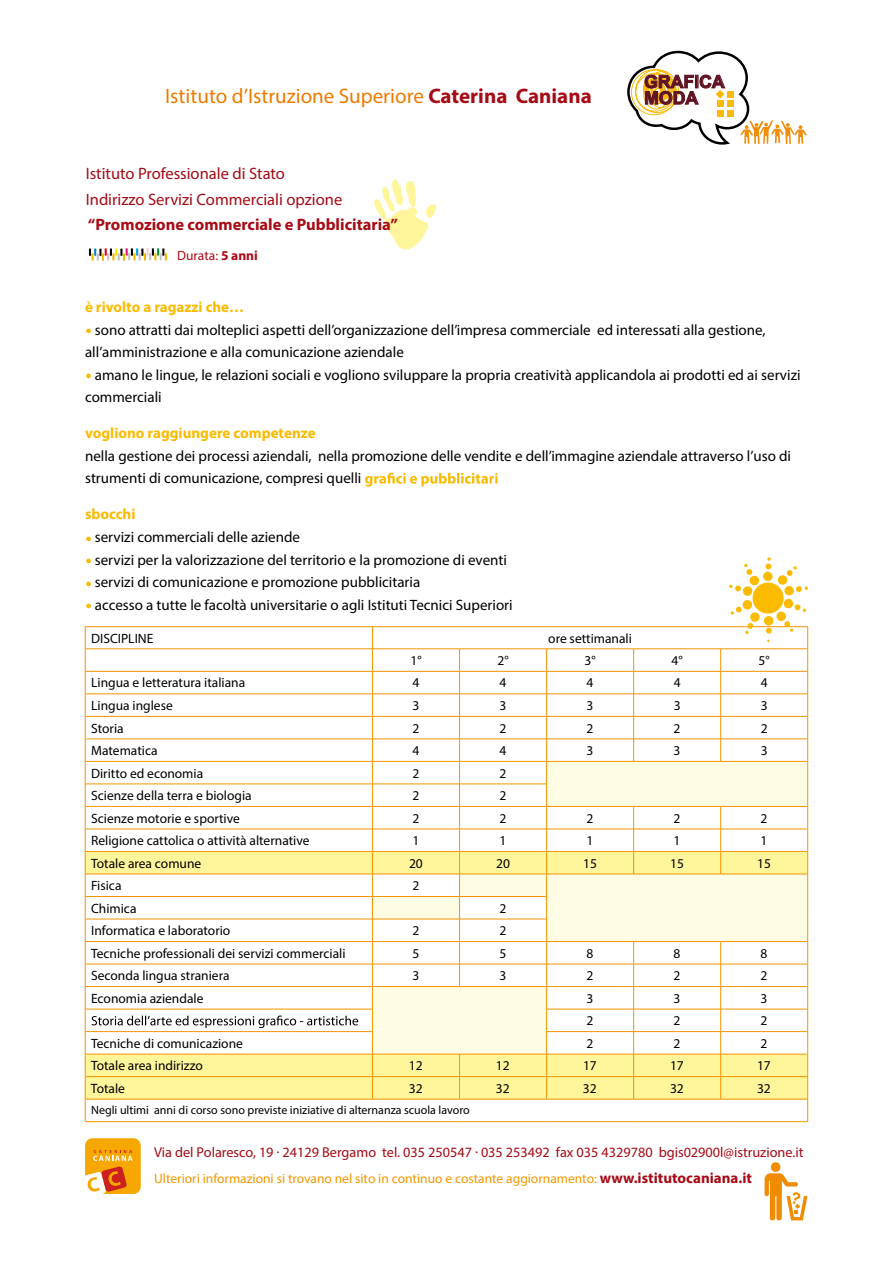
<style>
.page{position:relative;width:893px;height:1263px;background:#fff}
.page>*{position:absolute;margin:0;border:0;box-sizing:border-box;transform-origin:0 0}
.t1{font:21px "Myriad Pro";color:#ee7b00}
.t2{font:700 17.7px/16.4px "Arial";color:#601223}
.t3{font:16.5px/25.5px "Myriad Pro";color:#a60b16}
.t4{font:700 16.5px "Myriad Pro";color:#a60b16}
.t5{font:15px/22.5px "Myriad Pro";color:#000}
.t6{font:700 15px "Myriad Pro";color:#fabb00}
.t7{font:14.25px "Myriad Pro";color:#a60b16}
.t8{font:13.5px "Myriad Pro";color:#000}
.t9{font:13.5px "Myriad Pro";color:#f39800}
.t10{font:13.5px "Myriad Pro";color:#af0917}
.t11{font:12px "Myriad Pro";color:#000}
.s1{font-weight:700;color:#a60b16}
.s2{font-weight:700}
.s3{font-weight:700;color:#fabb00}
.s4{font-weight:700;font-size:25.5px;color:#fabb00}
.s5{font-weight:700;font-size:15px;color:#a60b16}
</style>
<div class="page">
<svg style="left:374px;top:179px;width:62px;height:70px"></svg>
<svg style="left:89px;top:248px;width:78px;height:13px"></svg>
<div style="left:771px;top:1162px;width:9px;height:10px;background:#f18c00;border-radius:50%"></div>
<svg style="left:765px;top:1173px;width:42px;height:47px"></svg>
<svg style="left:85px;top:1138px;width:56px;height:56px;background:#f2a22a"></svg>
<svg style="left:627px;top:51px;width:180px;height:94px"></svg>
<hr style="left:85px;top:1121px;width:288px;height:1px;background:#f39400">
<hr style="left:373px;top:1121px;width:87px;height:1px;background:#f39400">
<hr style="left:460px;top:1121px;width:87px;height:1px;background:#f39400">
<hr style="left:547px;top:1121px;width:87px;height:1px;background:#f39400">
<hr style="left:634px;top:1121px;width:87px;height:1px;background:#f39400">
<hr style="left:721px;top:1121px;width:87px;height:1px;background:#f39400">
<svg style="left:365px;top:473px;width:133px;height:14px"></svg>
<svg style="left:85px;top:557px;width:723px;height:564px"></svg>
<h1 class="t1" style="left:165px;top:83px;width:428px">Istituto d’Istruzione Superiore <span class="s1">Caterina Caniana</span></h1>
<p class="t3" style="left:86px;top:161px;width:258px">Istituto Professionale di Stato<br>Indirizzo Servizi Commerciali opzione</p>
<p class="t4" style="left:88px;top:214px;width:312px">“Promozione commerciale e Pubblicitaria”</p>
<p class="t10" style="left:177px;top:247px;width:82px">Durata: <span class="s2">5 anni</span></p>
<p class="t2" style="left:644px;top:74px;width:82px">GRAFICA<br>MODA</p>
<p class="t5" style="left:85px;top:296px;width:717px"><span class="s3">è rivolto a ragazzi che…<br></span><span class="s4">.</span> sono attratti dai molteplici aspetti dell’organizzazione dell’impresa commerciale ed interessati alla gestione, all’amministrazione e alla comunicazione aziendale<br><span class="s4">.</span> amano le lingue, le relazioni sociali e vogliono sviluppare la propria creatività applicandola ai prodotti ed ai servizi commerciali</p>
<p class="t6" style="left:85px;top:424px;width:232px">vogliono raggiungere competenze</p>
<p class="t5" style="left:85px;top:444px;width:708px">nella gestione dei processi aziendali, nella promozione delle vendite e dell’immagine aziendale attraverso l’uso di strumenti di comunicazione, compresi quelli</p>
<p class="t5" style="left:85px;top:503px;width:429px"><span class="s3">sbocchi<br></span><span class="s4">.</span> servizi commerciali delle aziende<br><span class="s4">.</span> servizi per la valorizzazione del territorio e la promozione di eventi <span class="s4">.</span> servizi di comunicazione e promozione pubblicitaria<br><span class="s4">.</span> accesso a tutte le facoltà universitarie o agli Istituti Tecnici Superiori</p>
<p class="t8" style="left:91px;top:630px;width:64px">DISCIPLINE</p>
<p class="t8" style="left:548px;top:630px;width:85px">ore settimanali</p>
<p class="t8" style="left:410px;top:652px;width:13px">1°</p>
<p class="t8" style="left:497px;top:652px;width:13px">2°</p>
<p class="t8" style="left:584px;top:652px;width:13px">3°</p>
<p class="t8" style="left:671px;top:652px;width:13px">4°</p>
<p class="t8" style="left:759px;top:652px;width:13px">5°</p>
<p class="t8" style="left:91px;top:675px;width:155px">Lingua e letteratura italiana</p>
<p class="t8" style="left:413px;top:675px;width:8px">4</p>
<p class="t8" style="left:500px;top:675px;width:8px">4</p>
<p class="t8" style="left:587px;top:675px;width:8px">4</p>
<p class="t8" style="left:674px;top:675px;width:8px">4</p>
<p class="t8" style="left:761px;top:675px;width:8px">4</p>
<p class="t8" style="left:91px;top:697px;width:83px">Lingua inglese</p>
<p class="t8" style="left:413px;top:697px;width:8px">3</p>
<p class="t8" style="left:500px;top:697px;width:8px">3</p>
<p class="t8" style="left:587px;top:697px;width:8px">3</p>
<p class="t8" style="left:674px;top:697px;width:8px">3</p>
<p class="t8" style="left:761px;top:697px;width:8px">3</p>
<p class="t8" style="left:91px;top:720px;width:34px">Storia</p>
<p class="t8" style="left:413px;top:720px;width:8px">2</p>
<p class="t8" style="left:500px;top:720px;width:8px">2</p>
<p class="t8" style="left:587px;top:720px;width:8px">2</p>
<p class="t8" style="left:674px;top:720px;width:8px">2</p>
<p class="t8" style="left:761px;top:720px;width:8px">2</p>
<p class="t8" style="left:91px;top:742px;width:68px">Matematica</p>
<p class="t8" style="left:413px;top:742px;width:8px">4</p>
<p class="t8" style="left:500px;top:742px;width:8px">4</p>
<p class="t8" style="left:587px;top:742px;width:8px">3</p>
<p class="t8" style="left:674px;top:742px;width:8px">3</p>
<p class="t8" style="left:761px;top:742px;width:8px">3</p>
<p class="t8" style="left:91px;top:765px;width:114px">Diritto ed economia</p>
<p class="t8" style="left:413px;top:765px;width:8px">2</p>
<p class="t8" style="left:500px;top:765px;width:8px">2</p>
<p class="t8" style="left:91px;top:787px;width:162px">Scienze della terra e biologia</p>
<p class="t8" style="left:413px;top:787px;width:8px">2</p>
<p class="t8" style="left:500px;top:787px;width:8px">2</p>
<p class="t8" style="left:91px;top:810px;width:150px">Scienze motorie e sportive</p>
<p class="t8" style="left:413px;top:810px;width:8px">2</p>
<p class="t8" style="left:500px;top:810px;width:8px">2</p>
<p class="t8" style="left:587px;top:810px;width:8px">2</p>
<p class="t8" style="left:674px;top:810px;width:8px">2</p>
<p class="t8" style="left:761px;top:810px;width:8px">2</p>
<p class="t8" style="left:91px;top:832px;width:220px">Religione cattolica o attività alternative</p>
<p class="t8" style="left:412px;top:832px;width:8px">1</p>
<p class="t8" style="left:500px;top:832px;width:8px">1</p>
<p class="t8" style="left:587px;top:832px;width:8px">1</p>
<p class="t8" style="left:674px;top:832px;width:8px">1</p>
<p class="t8" style="left:761px;top:832px;width:8px">1</p>
<p class="t8" style="left:91px;top:855px;width:112px">Totale area comune</p>
<p class="t8" style="left:409px;top:855px;width:15px">20</p>
<p class="t8" style="left:496px;top:855px;width:15px">20</p>
<p class="t8" style="left:583px;top:855px;width:15px">15</p>
<p class="t8" style="left:670px;top:855px;width:15px">15</p>
<p class="t8" style="left:757px;top:855px;width:15px">15</p>
<p class="t8" style="left:91px;top:877px;width:32px">Fisica</p>
<p class="t8" style="left:412px;top:877px;width:8px">2</p>
<p class="t8" style="left:91px;top:900px;width:47px">Chimica</p>
<p class="t8" style="left:499px;top:900px;width:8px">2</p>
<p class="t8" style="left:91px;top:922px;width:141px">Informatica e laboratorio</p>
<p class="t8" style="left:412px;top:922px;width:8px">2</p>
<p class="t8" style="left:499px;top:922px;width:8px">2</p>
<p class="t8" style="left:91px;top:945px;width:256px">Tecniche professionali dei servizi commerciali</p>
<p class="t8" style="left:412px;top:945px;width:8px">5</p>
<p class="t8" style="left:499px;top:945px;width:8px">5</p>
<p class="t8" style="left:586px;top:945px;width:8px">8</p>
<p class="t8" style="left:674px;top:945px;width:8px">8</p>
<p class="t8" style="left:761px;top:945px;width:8px">8</p>
<p class="t8" style="left:91px;top:967px;width:140px">Seconda lingua straniera</p>
<p class="t8" style="left:412px;top:967px;width:8px">3</p>
<p class="t8" style="left:499px;top:967px;width:8px">3</p>
<p class="t8" style="left:586px;top:967px;width:8px">2</p>
<p class="t8" style="left:673px;top:967px;width:8px">2</p>
<p class="t8" style="left:761px;top:967px;width:8px">2</p>
<p class="t8" style="left:91px;top:990px;width:114px">Economia aziendale</p>
<p class="t8" style="left:586px;top:990px;width:8px">3</p>
<p class="t8" style="left:673px;top:990px;width:8px">3</p>
<p class="t8" style="left:761px;top:990px;width:8px">3</p>
<p class="t8" style="left:586px;top:1012px;width:8px">2</p>
<p class="t8" style="left:673px;top:1012px;width:8px">2</p>
<p class="t8" style="left:760px;top:1012px;width:8px">2</p>
<p class="t8" style="left:91px;top:1035px;width:153px">Tecniche di comunicazione</p>
<p class="t8" style="left:586px;top:1035px;width:8px">2</p>
<p class="t8" style="left:673px;top:1035px;width:8px">2</p>
<p class="t8" style="left:760px;top:1035px;width:8px">2</p>
<p class="t8" style="left:91px;top:1057px;width:113px">Totale area indirizzo</p>
<p class="t8" style="left:409px;top:1057px;width:15px">12</p>
<p class="t8" style="left:496px;top:1057px;width:15px">12</p>
<p class="t8" style="left:583px;top:1057px;width:15px">17</p>
<p class="t8" style="left:670px;top:1057px;width:15px">17</p>
<p class="t8" style="left:757px;top:1057px;width:15px">17</p>
<p class="t8" style="left:91px;top:1080px;width:36px">Totale</p>
<p class="t8" style="left:409px;top:1080px;width:15px">32</p>
<p class="t8" style="left:496px;top:1080px;width:15px">32</p>
<p class="t8" style="left:583px;top:1080px;width:15px">32</p>
<p class="t8" style="left:670px;top:1080px;width:15px">32</p>
<p class="t8" style="left:757px;top:1080px;width:15px">32</p>
<p class="t11" style="left:91px;top:1103px;width:380px">Negli ultimi anni di corso sono previste iniziative di alternanza scuola lavoro</p>
<p class="t7" style="left:154px;top:1143px;width:651px">Via del Polaresco, 19 . 24129 Bergamo tel. 035 250547 . 035 253492 fax 035 4329780 bgis02900l@istruzione.it</p>
<p class="t9" style="left:154px;top:1170px;width:599px">Ulteriori informazioni si trovano nel sito in continuo e costante aggiornamento: <span class="s5">www.istitutocaniana.it</span></p>
</div>
